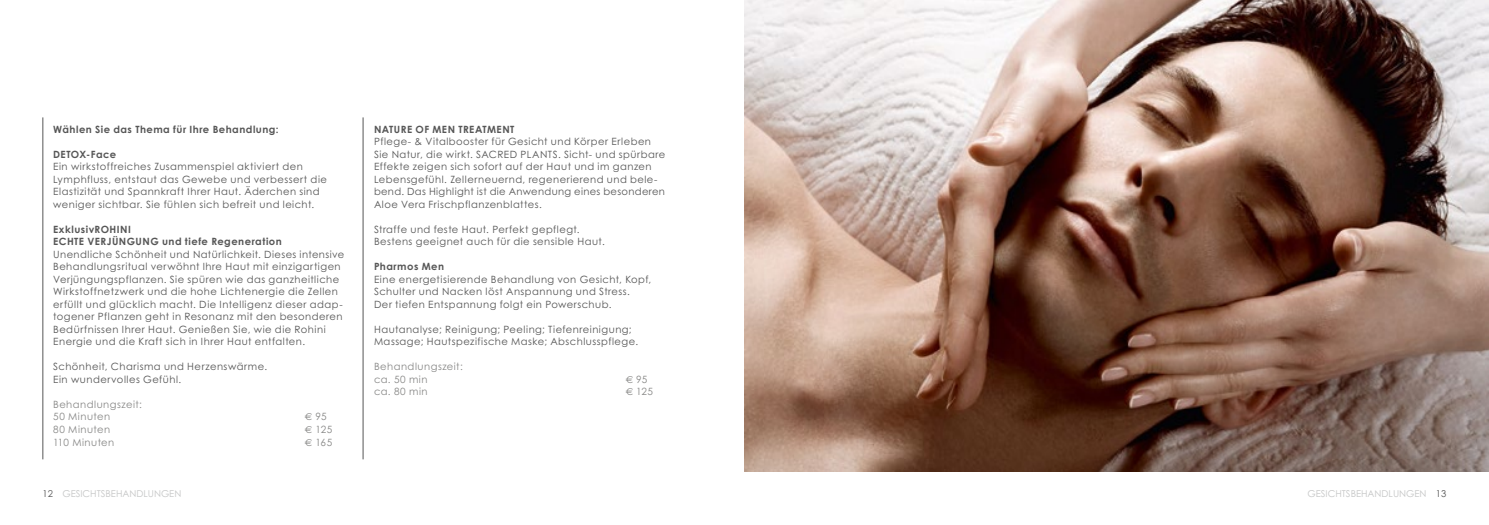
<style>
.page{position:relative;width:1489px;height:525px;background:#fff}
.page>*{position:absolute;margin:0;border:0;box-sizing:border-box;transform-origin:0 0}
.t1{font:10px/12.5px "Century Gothic";letter-spacing:.05em;color:#565656}
.t2{font:700 10px/12.5px "Century Gothic";letter-spacing:.05em;color:#565656}
.t3{font:10px/12.5px "Century Gothic";letter-spacing:.045em;color:#878786}
.t4{font:9.5px "Century Gothic";color:#c5c6c6}
.s1{font-family:"Euro Sans Std"}
.s2{color:#565656}
</style>
<div class="page">
<img style="left:744px;top:0;width:744px;height:471px">
<hr style="left:43px;top:117px;width:1px;height:342px;background:#565656">
<hr style="left:363px;top:117px;width:1px;height:342px;background:#565656">
<p class="t2" style="left:53px;top:122px;width:227px">Wählen Sie das Thema für Ihre Behandlung:</p>
<p class="t2" style="left:53px;top:147px;width:64px">DETOX-Face</p>
<p class="t1" style="left:53px;top:160px;width:275px">Ein wirkstoffreiches Zusammenspiel aktiviert den Lymphfluss, entstaut das Gewebe und verbessert die Elastizität und Spannkraft Ihrer Haut. Äderchen sind weniger sichtbar. Sie fühlen sich befreit und leicht.</p>
<p class="t2" style="left:53px;top:222px;width:230px">ExklusivROHINI<br>ECHTE VERJÜNGUNG und tiefe Regeneration</p>
<p class="t1" style="left:53px;top:248px;width:293px">Unendliche Schönheit und Natürlichkeit. Dieses intensive Behandlungsritual verwöhnt Ihre Haut mit einzigartigen Verjüngungspflanzen. Sie spüren wie das ganzheitliche Wirkstoffnetzwerk und die hohe Lichtenergie die Zellen erfüllt und glücklich macht. Die Intelligenz dieser adap&shy;togener Pflanzen geht in Resonanz mit den besonderen Bedürfnissen Ihrer Haut. Genießen Sie, wie die Rohini Energie und die Kraft sich in Ihrer Haut entfalten.</p>
<p class="t1" style="left:53px;top:360px;width:215px">Schönheit, Charisma und Herzenswärme.<br>Ein wundervolles Gefühl.</p>
<p class="t3" style="left:53px;top:398px;width:90px">Behandlungszeit:<br>50 Minuten</p>
<p class="t3" style="left:305px;top:410px;width:23px"><span class="s1">€</span> 95</p>
<p class="t3" style="left:53px;top:423px;width:59px">80 Minuten</p>
<p class="t3" style="left:305px;top:423px;width:29px"><span class="s1">€</span> 125</p>
<p class="t3" style="left:53px;top:435px;width:63px">110 Minuten</p>
<p class="t3" style="left:305px;top:435px;width:29px"><span class="s1">€</span> 165</p>
<p class="t2" style="left:374px;top:122px;width:142px">NATURE OF MEN TREATMENT</p>
<p class="t1" style="left:374px;top:135px;width:293px">Pflege- &amp; Vitalbooster für Gesicht und Körper Erleben Sie Natur, die wirkt. SACRED PLANTS. Sicht- und spürbare Effekte zeigen sich sofort auf der Haut und im ganzen Lebensgefühl. Zellerneuernd, regenerierend und bele&shy;bend. Das Highlight ist die Anwendung eines besonderen Aloe Vera Frischpflanzenblattes.</p>
<p class="t1" style="left:374px;top:223px;width:232px">Straffe und feste Haut. Perfekt gepflegt.<br>Bestens geeignet auch für die sensible Haut.</p>
<p class="t2" style="left:374px;top:260px;width:72px">Pharmos Men</p>
<p class="t1" style="left:374px;top:273px;width:279px">Eine energetisierende Behandlung von Gesicht, Kopf,<br>Schulter und Nacken löst Anspannung und Stress.<br>Der tiefen Entspannung folgt ein Powerschub.</p>
<p class="t1" style="left:374px;top:323px;width:266px">Hautanalyse; Reinigung; Peeling; Tiefenreinigung;<br>Massage; Hautspezifische Maske; Abschlusspflege.</p>
<p class="t3" style="left:374px;top:360px;width:90px">Behandlungszeit: ca. 50 min</p>
<p class="t3" style="left:625px;top:373px;width:23px"><span class="s1">€</span> 95</p>
<p class="t3" style="left:374px;top:385px;width:55px">ca. 80 min</p>
<p class="t3" style="left:625px;top:385px;width:29px"><span class="s1">€</span> 125</p>
<p class="t4" style="left:43px;top:487px;width:140px"><span class="s2">12</span> GESICHTSBEHANDLUNGEN</p>
<p class="t4" style="left:1307px;top:487px;width:140px">GESICHTSBEHANDLUNGEN <span class="s2">13</span></p>
</div>
